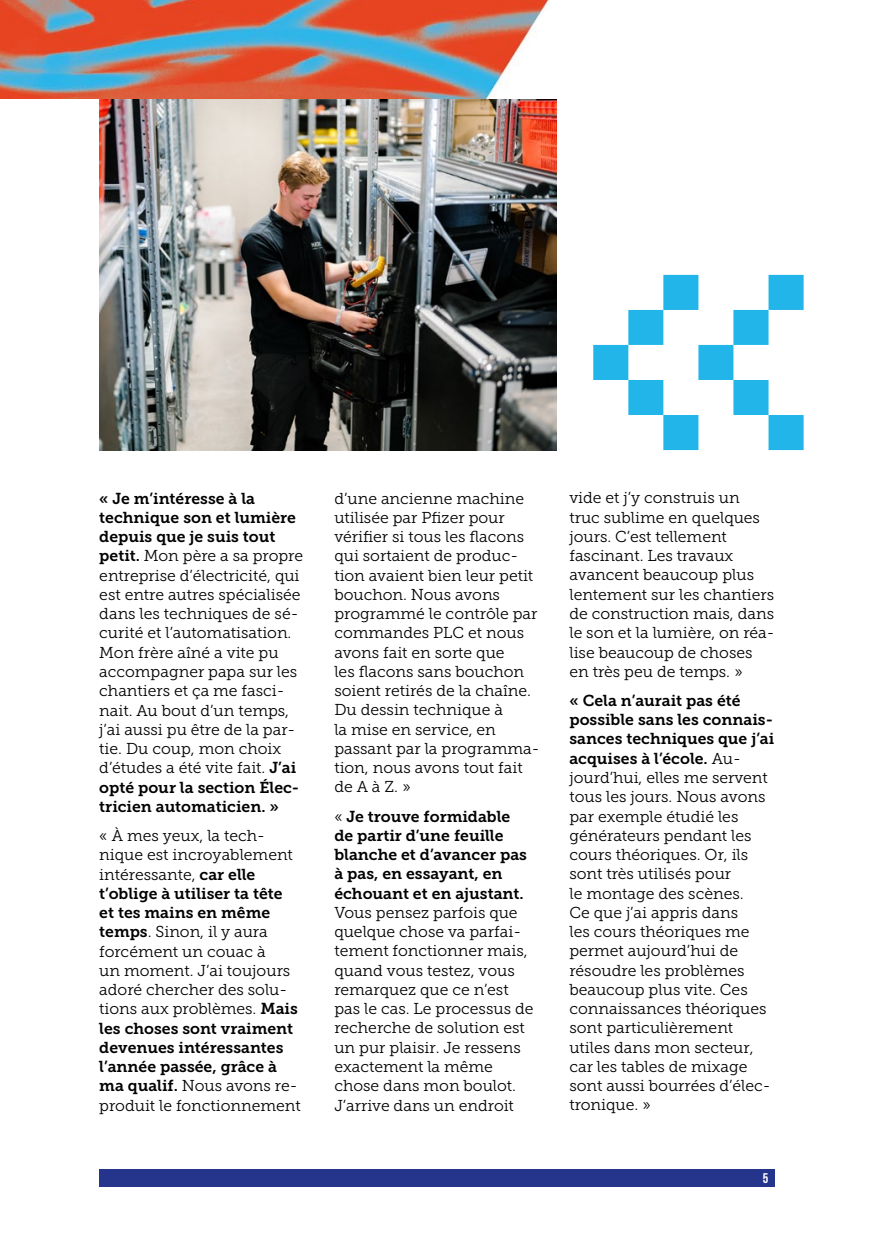
<style>
.page{position:relative;width:874px;height:1241px;background:#fff}
.page>*{position:absolute;margin:0;border:0;box-sizing:border-box;transform-origin:0 0}
.t1{font:15.75px/19.2px "Museo Slab 300";color:#000}
.t2{font:15.75px/19.2px "Museo Slab 700";color:#000}
.t3{font:700 14px "Bebas Neue";color:#fff}
.s1{font-family:"Museo Slab 700"}
.s2{font-family:"Museo Slab 300"}
</style>
<div class="page">
<img style="left:0;top:0;width:775px;height:1187px">
<div style="left:0;top:99px;width:774px;height:919px;background:#fff"></div>
<img style="left:99px;top:99px;width:457px;height:351px">
<div style="left:99px;top:1168px;width:675px;height:18px;background:#26358c"></div>
<div style="left:316px;top:712px;width:240px;height:456px;background:#fff"></div>
<svg style="left:774px;top:275px;width:1px;height:175px"></svg>
<p class="t2" style="left:99px;top:488px;width:198px">« Je m’intéresse à la technique son et lumière depuis que je suis tout</p>
<p class="t1" style="left:99px;top:546px;width:205px"><span class="s1">petit.</span> Mon père a sa propre entreprise d’électricité, qui est entre autres spécialisée dans les techniques de sé&shy;curité et l’automatisation.<br>Mon frère aîné a vite pu accompagner papa sur les chantiers et ça me fasci&shy;nait. Au bout d’un temps, j’ai aussi pu être de la par&shy;tie. Du coup, mon choix d’études a été vite fait. <span class="s1">J’ai</span></p>
<p class="t2" style="left:99px;top:777px;width:201px">opté pour la section Élec&shy;tricien automaticien. »</p>
<p class="t1" style="left:99px;top:826px;width:195px">« À mes yeux, la tech&shy;nique est incroyablement intéressante, <span class="s1">car elle</span></p>
<p class="t2" style="left:99px;top:883px;width:185px">t’oblige à utiliser ta tête et tes mains en même</p>
<p class="t1" style="left:99px;top:922px;width:200px"><span class="s1">temps</span>. Sinon, il y aura forcément un couac à<br>un moment. J’ai toujours adoré chercher des solu&shy;tions aux problèmes. <span class="s1">Mais</span></p>
<p class="t2" style="left:99px;top:1018px;width:195px">les choses sont vraiment devenues intéressantes l’année passée, grâce à</p>
<p class="t1" style="left:99px;top:1076px;width:203px"><span class="s1">ma qualif.</span> Nous avons re&shy;produit le fonctionnement</p>
<p class="t1" style="left:334px;top:488px;width:207px">d’une ancienne machine utilisée par Pfizer pour vérifier si tous les flacons qui sortaient de produc&shy;tion avaient bien leur petit bouchon. Nous avons programmé le contrôle par commandes PLC et nous avons fait en sorte que<br>les flacons sans bouchon soient retirés de la chaîne.<br>Du dessin technique à<br>la mise en service, en passant par la programma&shy;tion, nous avons tout fait de A à Z. »</p>
<p class="t2" style="left:334px;top:806px;width:194px"><span class="s2">«</span> Je trouve formidable de partir d’une feuille blanche et d’avancer pas à pas, en essayant, en échouant et en ajustant.</p>
<p class="t1" style="left:334px;top:902px;width:200px">Vous pensez parfois que quelque chose va parfai&shy;tement fonctionner mais, quand vous testez, vous remarquez que ce n’est pas le cas. Le processus de recherche de solution est un pur plaisir. Je ressens exactement la même chose dans mon boulot.<br>J’arrive dans un endroit</p>
<p class="t1" style="left:569px;top:488px;width:207px">vide et j’y construis un<br>truc sublime en quelques jours. C’est tellement fascinant. Les travaux avancent beaucoup plus lentement sur les chantiers de construction mais, dans le son et la lumière, on réa&shy;lise beaucoup de choses en très peu de temps. »</p>
<p class="t2" style="left:569px;top:691px;width:206px">« Cela n’aurait pas été possible sans les connais&shy;sances techniques que j’ai acquises à l’école. <span class="s2">Au-</span></p>
<p class="t1" style="left:569px;top:768px;width:202px">jourd’hui, elles me servent tous les jours. Nous avons par exemple étudié les générateurs pendant les cours théoriques. Or, ils sont très utilisés pour<br>le montage des scènes.<br>Ce que j’ai appris dans<br>les cours théoriques me permet aujourd’hui de résoudre les problèmes beaucoup plus vite. Ces connaissances théoriques sont particulièrement utiles dans mon secteur, car les tables de mixage sont aussi bourrées d’élec&shy;tronique. »</p>
<p class="t3" style="left:762px;top:1170px;width:7px">5</p>
</div>
